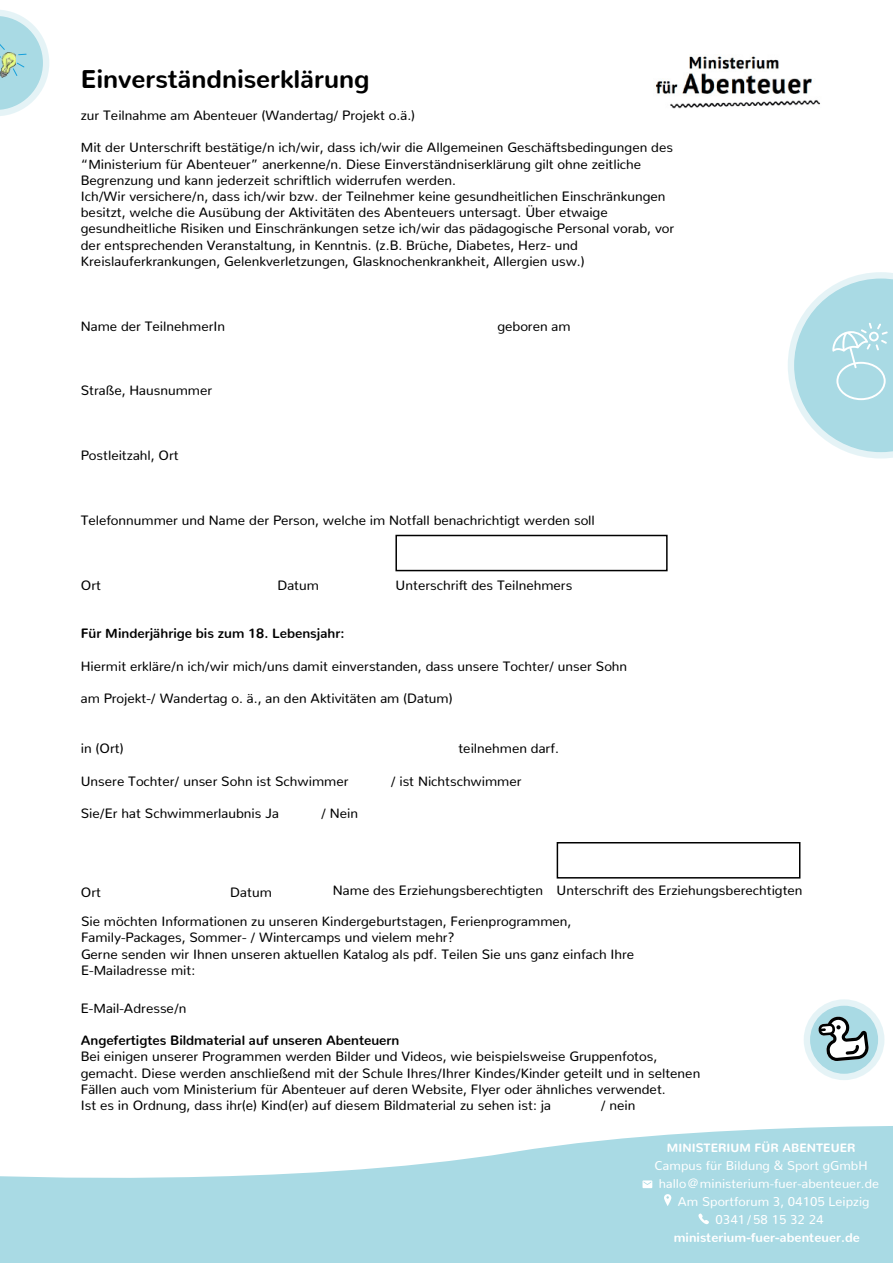
<style>
.page{position:relative;width:893px;height:1263px;background:#fff}
.page>*{position:absolute;margin:0;border:0;box-sizing:border-box;transform-origin:0 0}
.t1{font:800 25.5px "Nunito";color:#000}
.t2{font:13.5px/16.2px "Nunito";color:#000}
.t3{font:700 13.5px "Nunito";color:#000}
.t4{font:12.75px "Nunito";letter-spacing:.005em;color:#fff}
.t5{font:800 12.75px "Nunito";letter-spacing:.005em;color:#fff}
.t6{font:800 12px "Nunito";letter-spacing:.005em;color:#fff}
</style>
<div class="page">
<img style="left:655px;top:56px;width:165px;height:53px">
<svg style="left:0;top:1126px;width:893px;height:137px;fill:#a9dae4"></svg>
<svg style="left:642px;top:1180px;width:10px;height:8px"></svg>
<svg style="left:664px;top:1194px;width:7px;height:12px"></svg>
<svg style="left:698px;top:1213px;width:11px;height:11px"></svg>
<div style="left:810px;top:1006px;width:68px;height:68px;background:#a9dae4;border-radius:50%"></div>
<div style="left:804px;top:999px;width:80px;height:81px;border:13px solid #a9dae4;border-radius:50%"></div>
<svg style="left:818px;top:1016px;width:51px;height:45px"></svg>
<svg style="left:0;top:10px;width:49px;height:106px"></svg>
<img style="left:0;top:34px;width:16px;height:62px">
<svg style="left:788px;top:272px;width:105px;height:186px"></svg>
<div style="left:395px;top:535px;width:273px;height:36px;border:2px solid #000"></div>
<div style="left:557px;top:842px;width:243px;height:36px;border:2px solid #000"></div>
<h1 class="t1" style="left:81px;top:55px;width:290px">Einverständniserklärung</h1>
<p class="t2" style="left:81px;top:106px;width:336px">zur Teilnahme am Abenteuer (Wandertag/ Projekt o.ä.)</p>
<p class="t2" style="left:81px;top:138px;width:595px">Mit der Unterschrift bestätige/n ich/wir, dass ich/wir die Allgemeinen Geschäftsbedingungen des “Ministerium für Abenteuer” anerkenne/n. Diese Einverständniserklärung gilt ohne zeitliche Begrenzung und kann jederzeit schriftlich widerrufen werden.<br>Ich/Wir versichere/n, dass ich/wir bzw. der Teilnehmer keine gesundheitlichen Einschränkungen besitzt, welche die Ausübung der Aktivitäten des Abenteuers untersagt. Über etwaige gesundheitliche Risiken und Einschränkungen setze ich/wir das pädagogische Personal vorab, vor der entsprechenden Veranstaltung, in Kenntnis. (z.B. Brüche, Diabetes, Herz- und Kreislauferkrankungen, Gelenkverletzungen, Glasknochenkrankheit, Allergien usw.)</p>
<p class="t2" style="left:81px;top:316px;width:146px">Name der TeilnehmerIn</p>
<p class="t2" style="left:497px;top:316px;width:75px">geboren am</p>
<p class="t2" style="left:81px;top:381px;width:133px">Straße, Hausnummer</p>
<p class="t2" style="left:81px;top:446px;width:100px">Postleitzahl, Ort</p>
<p class="t2" style="left:81px;top:511px;width:516px">Telefonnummer und Name der Person, welche im Notfall benachrichtigt werden soll</p>
<p class="t2" style="left:81px;top:576px;width:22px">Ort</p>
<p class="t2" style="left:277px;top:576px;width:43px">Datum</p>
<p class="t2" style="left:396px;top:576px;width:178px">Unterschrift des Teilnehmers</p>
<p class="t3" style="left:81px;top:621px;width:265px">Für Minderjährige bis zum 18. Lebensjahr:</p>
<p class="t2" style="left:81px;top:657px;width:548px">Hiermit erkläre/n ich/wir mich/uns damit einverstanden, dass unsere Tochter/ unser Sohn</p>
<p class="t2" style="left:81px;top:689px;width:373px">am Projekt-/ Wandertag o. ä., an den Aktivitäten am (Datum)</p>
<p class="t2" style="left:81px;top:739px;width:44px">in (Ort)</p>
<p class="t2" style="left:458px;top:739px;width:102px">teilnehmen darf.</p>
<p class="t2" style="left:81px;top:771px;width:269px">Unsere Tochter/ unser Sohn ist Schwimmer</p>
<p class="t2" style="left:391px;top:771px;width:132px">/ ist Nichtschwimmer</p>
<p class="t2" style="left:81px;top:804px;width:200px">Sie/Er hat Schwimmerlaubnis Ja</p>
<p class="t2" style="left:321px;top:804px;width:39px">/ Nein</p>
<p class="t2" style="left:81px;top:883px;width:22px">Ort</p>
<p class="t2" style="left:230px;top:883px;width:43px">Datum</p>
<p class="t2" style="left:333px;top:881px;width:471px">Name des Erziehungsberechtigten Unterschrift des Erziehungsberechtigten</p>
<p class="t2" style="left:81px;top:912px;width:555px">Sie möchten Informationen zu unseren Kindergeburtstagen, Ferienprogrammen, Family-Packages, Sommer- / Wintercamps und vielem mehr?<br>Gerne senden wir Ihnen unseren aktuellen Katalog als pdf. Teilen Sie uns ganz einfach Ihre E-Mailadresse mit:</p>
<p class="t2" style="left:81px;top:998px;width:107px">E-Mail-Adresse/n</p>
<p class="t3" style="left:81px;top:1028px;width:320px">Angefertigtes Bildmaterial auf unseren Abenteuern</p>
<p class="t2" style="left:81px;top:1047px;width:621px">Bei einigen unserer Programmen werden Bilder und Videos, wie beispielsweise Gruppenfotos, gemacht. Diese werden anschließend mit der Schule Ihres/Ihrer Kindes/Kinder geteilt und in seltenen Fällen auch vom Ministerium für Abenteuer auf deren Website, Flyer oder ähnliches verwendet.<br>Ist es in Ordnung, dass ihr(e) Kind(er) auf diesem Bildmaterial zu sehen ist: ja</p>
<p class="t2" style="left:601px;top:1095px;width:36px">/ nein</p>
<p class="t6" style="left:667px;top:1137px;width:190px">MINISTERIUM FÜR ABENTEUER</p>
<p class="t4" style="left:654px;top:1155px;width:215px">Campus für Bildung &amp; Sport gGmbH</p>
<p class="t4" style="left:659px;top:1173px;width:222px">hallo @ministerium-fuer-abenteuer.de</p>
<p class="t4" style="left:678px;top:1191px;width:193px">Am Sportforum 3, 04105 Leipzig</p>
<p class="t4" style="left:715px;top:1209px;width:109px">0341/58 15 32 24</p>
<p class="t5" style="left:674px;top:1226px;width:188px">ministerium-fuer-abenteuer.de</p>
</div>
